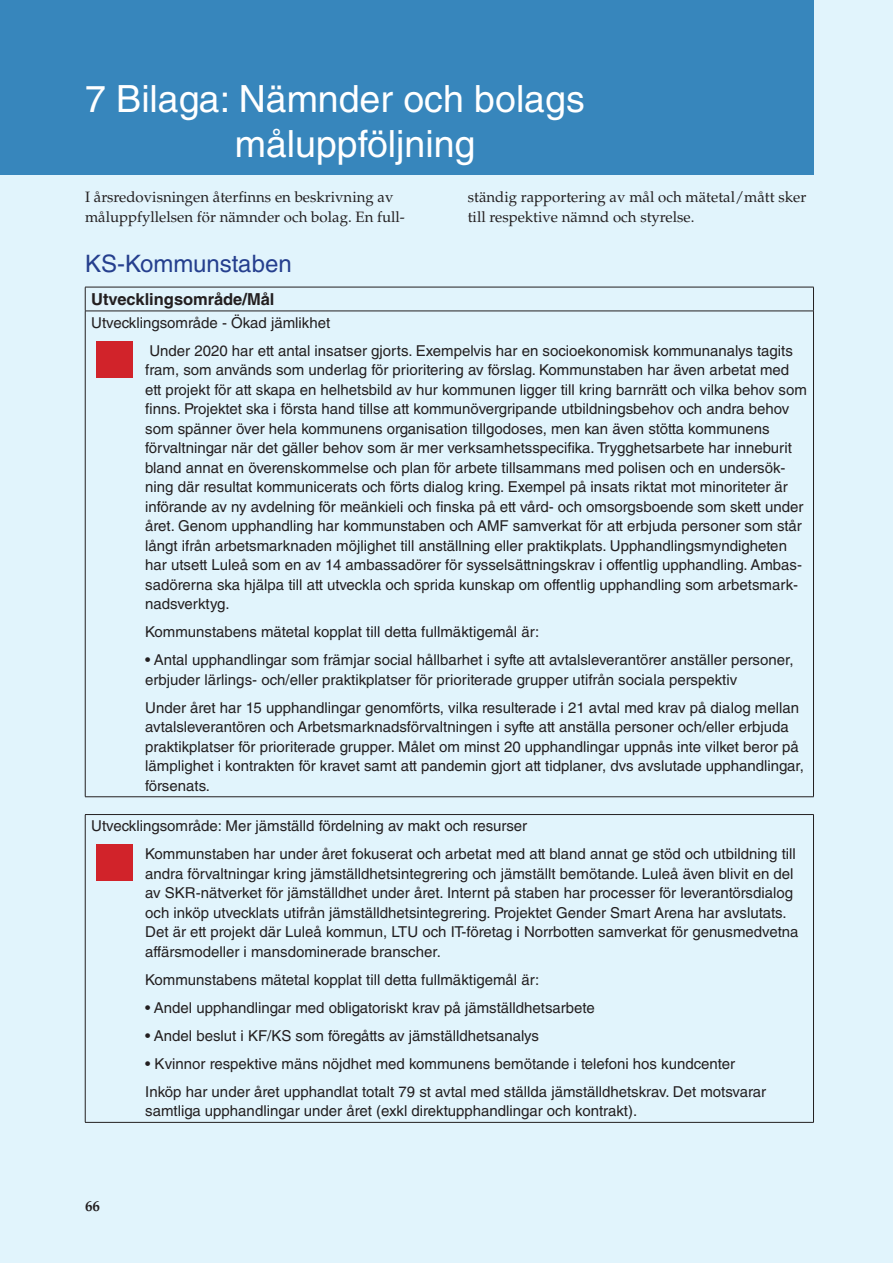
<style>
.page{position:relative;width:893px;height:1263px;background:#e1f4fc}
.page>*{position:absolute;margin:0;border:0;box-sizing:border-box;transform-origin:0 0}
.titulo{font:37.5px/45px "Helvetica LT Std";color:#fff}
.subtitulo{font:24px "Helvetica LT Std";color:#253f8e}
.bröd{font:700 16.5px "Helvetica LT Std";color:#231f20}
.bröd-2{font:15px/19.5px "Helvetica LT Std";color:#231f20}
.bröd-3{font:15px/19.5px "Palatino LT Std";color:#231f20}
.t1{font:700 15px "Palatino LT Std";color:#231f20}
</style>
<div class="page">
<div style="left:0;top:0;width:813px;height:174px;background:#3786bc"></div>
<hr style="left:85px;top:287px;width:729px;height:1px;background:#231f20">
<svg style="left:85px;top:287px;width:1px;height:24px"></svg>
<svg style="left:813px;top:287px;width:1px;height:24px"></svg>
<hr style="left:85px;top:311px;width:729px;height:1px;background:#231f20">
<hr style="left:85px;top:311px;width:1px;height:485px;background:#231f20">
<hr style="left:813px;top:311px;width:1px;height:485px;background:#231f20">
<hr style="left:85px;top:796px;width:729px;height:1px;background:#231f20">
<div style="left:96px;top:341px;width:37px;height:37px;background:#d1232a"></div>
<div style="left:96px;top:844px;width:37px;height:37px;background:#d1232a"></div>
<hr style="left:85px;top:814px;width:729px;height:1px;background:#231f20">
<hr style="left:85px;top:815px;width:1px;height:307px;background:#231f20">
<hr style="left:813px;top:815px;width:1px;height:307px;background:#231f20">
<hr style="left:85px;top:1122px;width:729px;height:1px;background:#231f20">
<p class="titulo" style="left:235px;top:76px;width:351px;text-indent:-150px">7 Bilaga: Nämnder och bolags måluppföljning</p>
<p class="bröd-3" style="left:85px;top:188px;width:321px">I årsredovisningen återfinns en beskrivning av måluppfyllelsen för nämnder och bolag. En full-</p>
<p class="bröd-3" style="left:468px;top:188px;width:340px">ständig rapportering av mål och mätetal/mått sker till respektive nämnd och styrelse.</p>
<p class="subtitulo" style="left:85px;top:250px;width:208px">KS-Kommunstaben</p>
<p class="bröd" style="left:91px;top:289px;width:185px">Utvecklingsområde/Mål</p>
<p class="bröd-2" style="left:91px;top:313px;width:240px">Utvecklingsområde - Ökad jämlikhet</p>
<p class="bröd-2" style="left:145px;top:341px;width:663px">Under 2020 har ett antal insatser gjorts. Exempelvis har en socioekonomisk kommunanalys tagits fram, som används som underlag för prioritering av förslag. Kommunstaben har även arbetat med ett projekt för att skapa en helhetsbild av hur kommunen ligger till kring barnrätt och vilka behov som finns. Projektet ska i första hand tillse att kommunövergripande utbildningsbehov och andra behov som spänner över hela kommunens organisation tillgodoses, men kan även stötta kommunens förvaltningar när det gäller behov som är mer verksamhetsspecifika. Trygghetsarbete har inneburit bland annat en överenskommelse och plan för arbete tillsammans med polisen och en undersök&shy;ning där resultat kommunicerats och förts dialog kring. Exempel på insats riktat mot minoriteter är införande av ny avdelning för meänkieli och finska på ett vård- och omsorgsboende som skett under året. Genom upphandling har kommunstaben och AMF samverkat för att erbjuda personer som står långt ifrån arbetsmarknaden möjlighet till anställning eller praktikplats. Upphandlingsmyndigheten har utsett Luleå som en av 14 ambassadörer för sysselsättningskrav i offentlig upphandling. Ambas&shy;sadörerna ska hjälpa till att utveckla och sprida kunskap om offentlig upphandling som arbetsmark&shy;nadsverktyg.</p>
<p class="bröd-2" style="left:145px;top:622px;width:396px">Kommunstabens mätetal kopplat till detta fullmäktigemål är:</p>
<p class="bröd-2" style="left:145px;top:650px;width:650px">• Antal upphandlingar som främjar social hållbarhet i syfte att avtalsleverantörer anställer personer, erbjuder lärlings- och/eller praktikplatser för prioriterade grupper utifrån sociala perspektiv</p>
<p class="bröd-2" style="left:145px;top:698px;width:660px">Under året har 15 upphandlingar genomförts, vilka resulterade i 21 avtal med krav på dialog mellan avtalsleverantören och Arbetsmarknadsförvaltningen i syfte att anställa personer och/eller erbjuda praktikplatser för prioriterade grupper. Målet om minst 20 upphandlingar uppnås inte vilket beror på lämplighet i kontrakten för kravet samt att pandemin gjort att tidplaner, dvs avslutade upphandlingar, försenats.</p>
<p class="bröd-2" style="left:91px;top:816px;width:437px">Utvecklingsområde: Mer jämställd fördelning av makt och resurser</p>
<p class="bröd-2" style="left:145px;top:844px;width:655px">Kommunstaben har under året fokuserat och arbetat med att bland annat ge stöd och utbildning till andra förvaltningar kring jämställdhetsintegrering och jämställt bemötande. Luleå även blivit en del av SKR-nätverket för jämställdhet under året. Internt på staben har processer för leverantörsdialog och inköp utvecklats utifrån jämställdhetsintegrering. Projektet Gender Smart Arena har avslutats.<br>Det är ett projekt där Luleå kommun, LTU och IT-företag i Norrbotten samverkat för genusmedvetna affärsmodeller i mansdominerade branscher.</p>
<p class="bröd-2" style="left:145px;top:970px;width:396px">Kommunstabens mätetal kopplat till detta fullmäktigemål är:</p>
<p class="bröd-2" style="left:145px;top:998px;width:451px">• Andel upphandlingar med obligatoriskt krav på jämställdhetsarbete</p>
<p class="bröd-2" style="left:145px;top:1026px;width:395px">• Andel beslut i KF/KS som föregåtts av jämställdhetsanalys</p>
<p class="bröd-2" style="left:145px;top:1054px;width:591px">• Kvinnor respektive mäns nöjdhet med kommunens bemötande i telefoni hos kundcenter</p>
<p class="bröd-2" style="left:145px;top:1082px;width:622px">Inköp har under året upphandlat totalt 79 st avtal med ställda jämställdhetskrav. Det motsvarar samtliga upphandlingar under året (exkl direktupphandlingar och kontrakt).</p>
<p class="t1" style="left:85px;top:1197px;width:16px">66</p>
</div>
